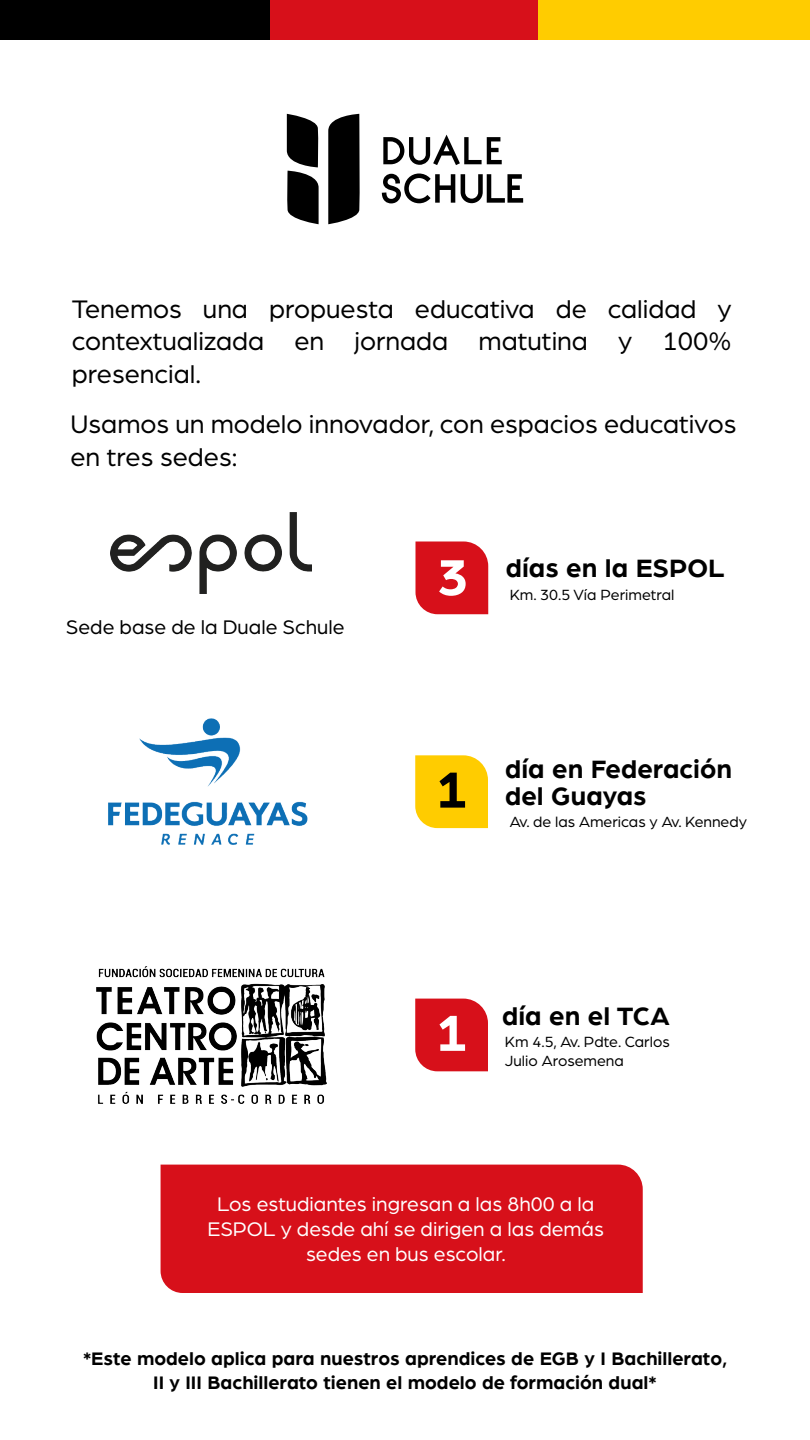
<style>
.page{position:relative;width:810px;height:1440px;background:#fff}
.page>*{position:absolute;margin:0;border:0;box-sizing:border-box;transform-origin:0 0}
.t1{font:700 54px "Arboria";color:#fff}
.t2{font:700 54px "Arboria";color:#000}
.t3{font:27px/32.4px "Arboria";color:#000;text-align:justify}
.t4{font:700 27px/26.2px "Arboria";color:#000}
.t5{font:21px/25.2px "Arboria";color:#fff;text-align:center}
.t6{font:21px "Arboria";color:#000}
.t7{font:700 19.5px/23.4px "Arboria";color:#000;text-align:center}
.t8{font:15.75px/18.9px "Arboria";color:#000}
.s1{font-size:54px;color:#fff}
</style>
<div class="page">
<div style="left:161px;top:1165px;width:482px;height:128px;background:#d7101a"></div>
<svg style="left:328px;top:114px;width:32px;height:110px;background:#181818"></svg>
<svg style="left:287px;top:114px;width:32px;height:110px"></svg>
<svg style="left:383px;top:135px;width:119px;height:30px"></svg>
<svg style="left:382px;top:174px;width:73px;height:29px"></svg>
<svg style="left:461px;top:174px;width:62px;height:29px"></svg>
<div style="left:0;top:0;width:271px;height:40px;background:#000"></div>
<div style="left:271px;top:0;width:273px;height:40px;background:#d7101a"></div>
<div style="left:539px;top:0;width:271px;height:40px;background:#fc0"></div>
<div style="left:415px;top:999px;width:73px;height:72px;background:#d7101a"></div>
<img style="left:96px;top:966px;width:230px;height:138px">
<img style="left:108px;top:718px;width:200px;height:127px">
<svg style="left:415px;top:755px;width:73px;height:73px;background:#ffce0d"></svg>
<img style="left:111px;top:512px;width:201px;height:82px">
<div style="left:416px;top:542px;width:72px;height:72px;background:#d7101a"></div>
<p class="t3" style="left:72px;top:292px;width:661px">Tenemos una propuesta educativa de calidad y contextualizada en jornada matutina y 100% presencial.</p>
<p class="t3" style="left:70px;top:407px;width:668px">Usamos un modelo innovador, con espacios educativos en tres sedes:</p>
<p class="t6" style="left:66px;top:613px;width:280px">Sede base de la Duale Schule</p>
<p class="t4" style="left:437px;top:553px;width:290px"><span class="s1">3</span> días en la ESPOL</p>
<p class="t8" style="left:510px;top:585px;width:166px">Km. 30.5 Vía Perimetral</p>
<h1 class="t2" style="left:437px;top:752px;width:33px">1</h1>
<p class="t4" style="left:505px;top:755px;width:228px">día en Federación del Guayas</p>
<p class="t8" style="left:510px;top:811px;width:239px">Av. de las Americas y Av. Kennedy</p>
<h1 class="t1" style="left:437px;top:996px;width:33px">1</h1>
<p class="t4" style="left:502px;top:1001px;width:169px">día en el TCA</p>
<p class="t8" style="left:505px;top:1032px;width:166px">Km 4.5, Av. Pdte. Carlos<br>Julio Arosemena</p>
<p class="t5" style="left:207px;top:1190px;width:398px">Los estudiantes ingresan a las 8h00 a la<br>ESPOL y desde ahí se dirigen a las demás sedes en bus escolar.</p>
<p class="t7" style="left:83px;top:1346px;width:646px">*Este modelo aplica para nuestros aprendices de EGB y I Bachillerato,<br>II y III Bachillerato tienen el modelo de formación dual*</p>
</div>
